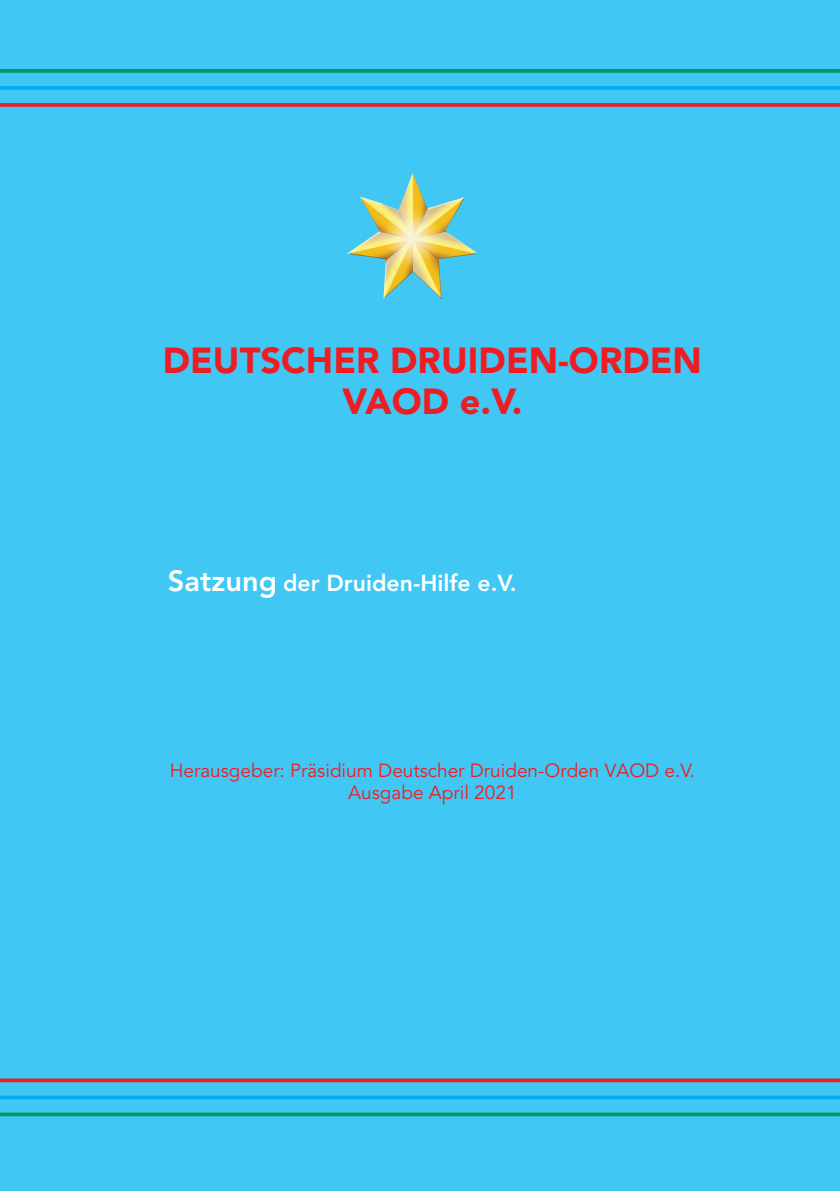
<style>
.page{position:relative;width:840px;height:1191px;background:#fff}
.page>*{position:absolute;margin:0;border:0;box-sizing:border-box;transform-origin:0 0}
.t1{font:900 36px/41px "Avenir LT";color:#ee1d23;text-align:center}
.t2{font:800 23px "Avenir LT";color:#fff}
.t3{font:19px/22.4px "Avenir LT";color:#ee1d23;text-align:center}
.s1{font-size:29px}
</style>
<div class="page">
<div style="left:0;top:0;width:839px;height:1191px;background:#40c7f4"></div>
<img style="left:347px;top:173px;width:130px;height:126px">
<svg style="left:0;top:69px;width:839px;height:4px;background:#049b6e"></svg>
<svg style="left:0;top:86px;width:839px;height:4px;background:#04afef"></svg>
<svg style="left:0;top:103px;width:839px;height:4px;background:#e12932"></svg>
<svg style="left:0;top:1078px;width:839px;height:4px;background:#d53440"></svg>
<svg style="left:0;top:1095px;width:839px;height:4px;background:#09b1ef"></svg>
<svg style="left:0;top:1112px;width:839px;height:4px;background:#099e79"></svg>
<h1 class="t1" style="left:163px;top:340px;width:540px">DEUTSCHER DRUIDEN-ORDEN<br>VAOD e.V.</h1>
<p class="t2" style="left:168px;top:569px;width:350px"><span class="s1">Satzung</span> der Druiden-Hilfe e.V.</p>
<p class="t3" style="left:170px;top:760px;width:526px">Herausgeber: Präsidium Deutscher Druiden-Orden VAOD e.V.<br>Ausgabe April 2021</p>
</div>
